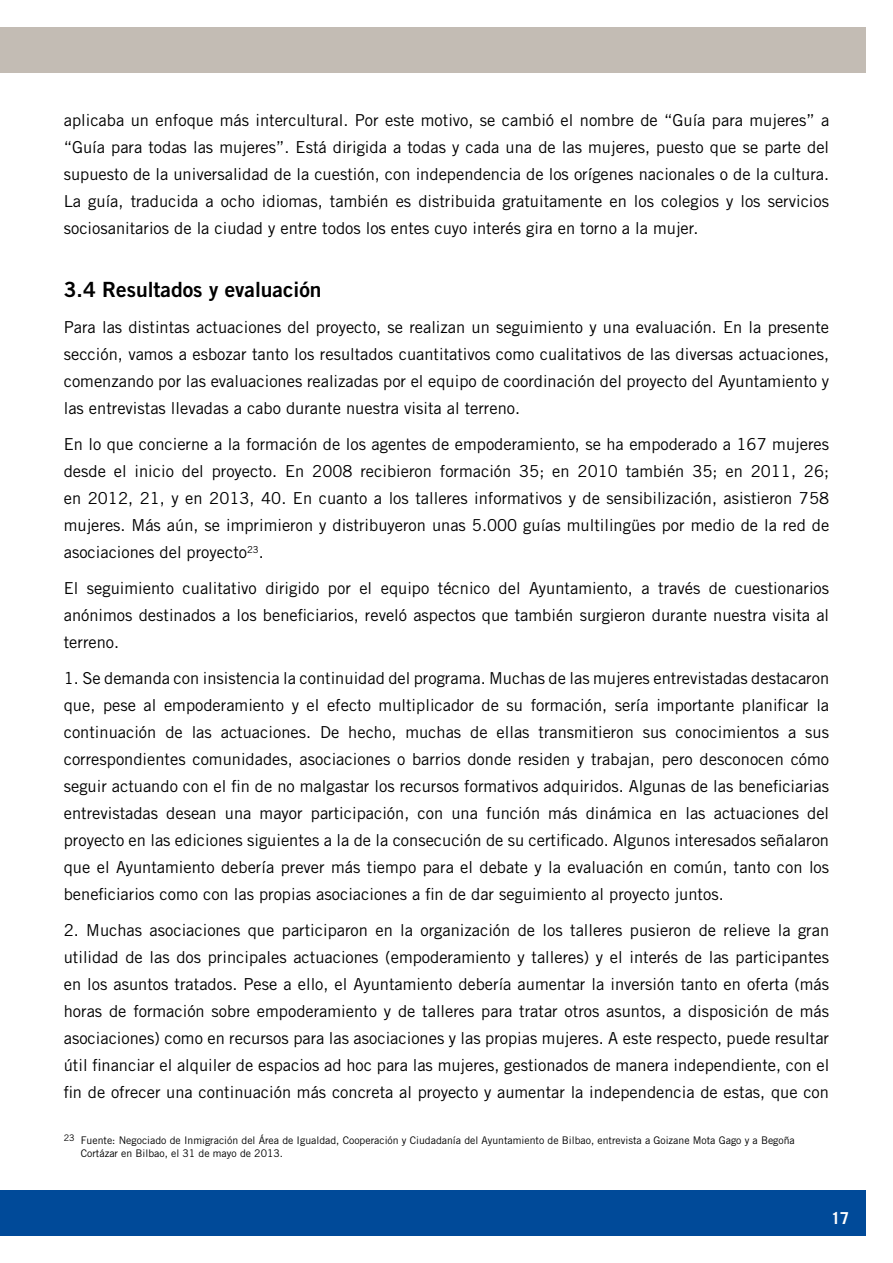
<style>
.page{position:relative;width:893px;height:1263px;background:#fff}
.page>*{position:absolute;margin:0;border:0;box-sizing:border-box;transform-origin:0 0}
.t1{font:21px "Trade Gothic Bold Two";color:#000}
.t2{font:16.5px/27px "Trade Gothic";color:#000;text-align:justify}
.t3{font:700 16.5px "Trade Gothic";color:#fff}
.t4{font:10.5px/12.6px "Trade Gothic";color:#000}
</style>
<div class="page">
<div style="left:0;top:1191px;width:865px;height:45px;background:#004a99"></div>
<div style="left:0;top:27px;width:865px;height:45px;background:#c3bcb4"></div>
<p class="t2" style="left:64px;top:106px;width:767px">aplicaba un enfoque más intercultural. Por este motivo, se cambió el nombre de “Guía para mujeres” a “Guía para todas las mujeres”. Está dirigida a todas y cada una de las mujeres, puesto que se parte del supuesto de la universalidad de la cuestión, con independencia de los orígenes nacionales o de la cultura.<br>La guía, traducida a ocho idiomas, también es distribuida gratuitamente en los colegios y los servicios sociosanitarios de la ciudad y entre todos los entes cuyo interés gira en torno a la mujer.</p>
<p class="t1" style="left:64px;top:276px;width:259px">3.4 Resultados y evaluación</p>
<p class="t2" style="left:64px;top:313px;width:767px">Para las distintas actuaciones del proyecto, se realizan un seguimiento y una evaluación. En la presente sección, vamos a esbozar tanto los resultados cuantitativos como cualitativos de las diversas actuaciones, comenzando por las evaluaciones realizadas por el equipo de coordinación del proyecto del Ayuntamiento y las entrevistas llevadas a cabo durante nuestra visita al terreno.</p>
<p class="t2" style="left:64px;top:430px;width:767px">En lo que concierne a la formación de los agentes de empoderamiento, se ha empoderado a 167 mujeres desde el inicio del proyecto. En 2008 recibieron formación 35; en 2010 también 35; en 2011, 26; en 2012, 21, y en 2013, 40. En cuanto a los talleres informativos y de sensibilización, asistieron 758 mujeres. Más aún, se imprimieron y distribuyeron unas 5.000 guías multilingües por medio de la red de asociaciones del proyecto<sup>23</sup>.</p>
<p class="t2" style="left:64px;top:574px;width:767px">El seguimiento cualitativo dirigido por el equipo técnico del Ayuntamiento, a través de cuestionarios anónimos destinados a los beneficiarios, reveló aspectos que también surgieron durante nuestra visita al terreno.</p>
<p class="t2" style="left:64px;top:664px;width:767px">1. Se demanda con insistencia la continuidad del programa. Muchas de las mujeres entrevistadas destacaron que, pese al empoderamiento y el efecto multiplicador de su formación, sería importante planificar la continuación de las actuaciones. De hecho, muchas de ellas transmitieron sus conocimientos a sus correspondientes comunidades, asociaciones o barrios donde residen y trabajan, pero desconocen cómo seguir actuando con el fin de no malgastar los recursos formativos adquiridos. Algunas de las beneficiarias entrevistadas desean una mayor participación, con una función más dinámica en las actuaciones del proyecto en las ediciones siguientes a la de la consecución de su certificado. Algunos interesados señalaron que el Ayuntamiento debería prever más tiempo para el debate y la evaluación en común, tanto con los beneficiarios como con las propias asociaciones a fin de dar seguimiento al proyecto juntos.</p>
<p class="t2" style="left:64px;top:916px;width:767px">2. Muchas asociaciones que participaron en la organización de los talleres pusieron de relieve la gran utilidad de las dos principales actuaciones (empoderamiento y talleres) y el interés de las participantes en los asuntos tratados. Pese a ello, el Ayuntamiento debería aumentar la inversión tanto en oferta (más horas de formación sobre empoderamiento y de talleres para tratar otros asuntos, a disposición de más asociaciones) como en recursos para las asociaciones y las propias mujeres. A este respecto, puede resultar útil financiar el alquiler de espacios ad hoc para las mujeres, gestionados de manera independiente, con el fin de ofrecer una continuación más concreta al proyecto y aumentar la independencia de estas, que con</p>
<p class="t4" style="left:81px;top:1134px;width:716px;text-indent:-17px"><sup>23</sup> Fuente: Negociado de Inmigración del Área de Igualdad, Cooperación y Ciudadanía del Ayuntamiento de Bilbao, entrevista a Goizane Mota Gago y a Begoña<br>Cortázar en Bilbao, el 31 de mayo de 2013.</p>
<p class="t3" style="left:831px;top:1208px;width:20px">17</p>
</div>
